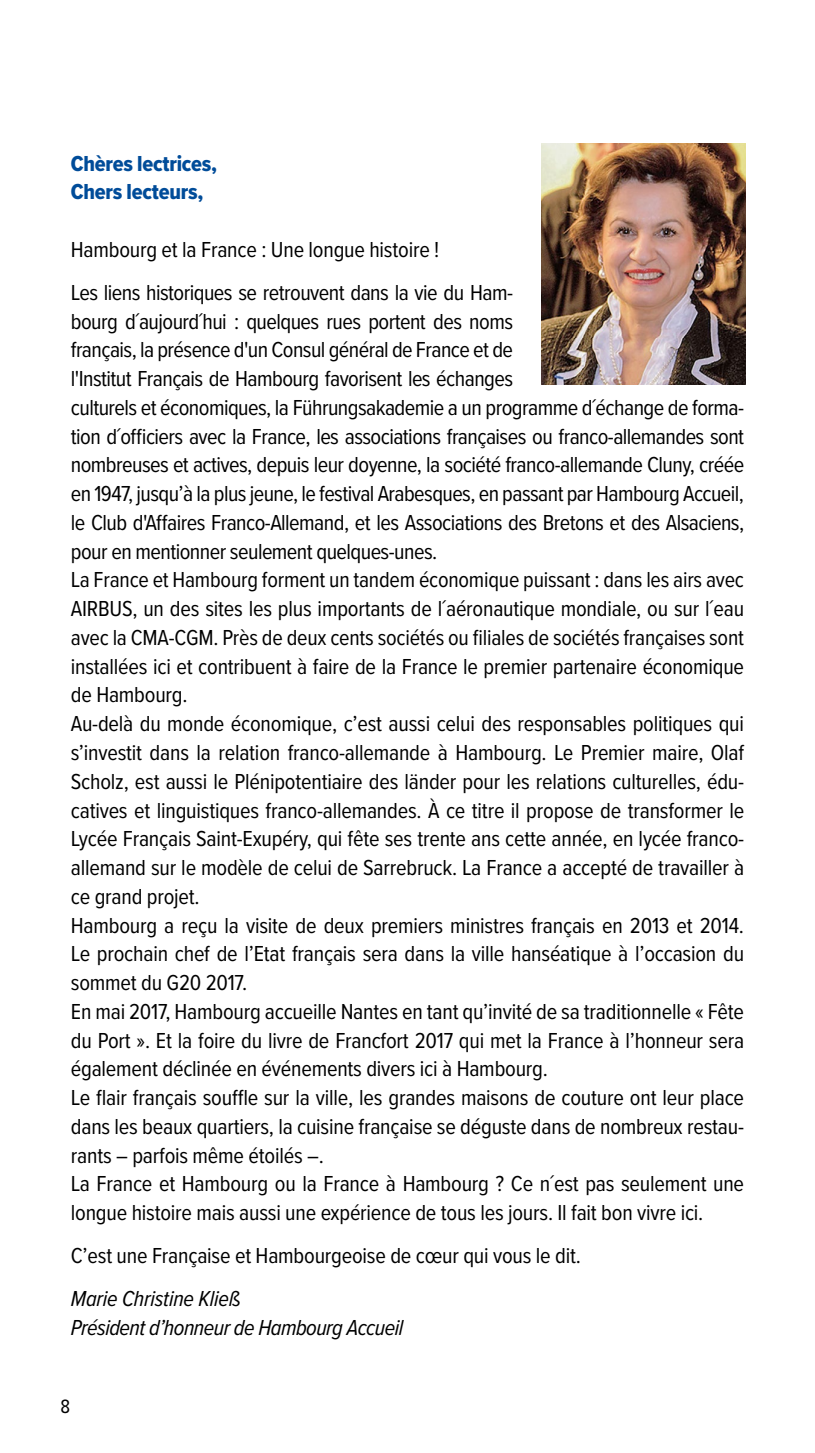
<style>
.page{position:relative;width:815px;height:1453px;background:#fff}
.page>*{position:absolute;margin:0;border:0;box-sizing:border-box;transform-origin:0 0}
.t1{font:22.5px/28.8px "Proxima Nova Cond";letter-spacing:-.01em;color:#000}
.t2{font:italic 22.5px/28.8px "Proxima Nova Cond";letter-spacing:-.025em;color:#000}
.t3{font:22.5px/28.8px "Proxima Nova Cond Extrabld";letter-spacing:-.01em;color:#004c99}
.t4{font:20px "Proxima Nova Cond";color:#000}
</style>
<div class="page">
<img style="left:541px;top:143px;width:205px;height:241px">
<p class="t3" style="left:71px;top:148px;width:148px">Chères lectrices,<br>Chers lecteurs,</p>
<p class="t1" style="left:71px;top:227px;width:444px;line-height:43.2px">Hambourg et la France : Une longue histoire !<br>Les liens historiques se retrouvent dans la vie du Ham-</p>
<p class="t1" style="left:71px;top:306px;width:675px">bourg d´aujourd´hui : quelques rues portent des noms<br>français, la présence d'un Consul général de France et de<br>l'Institut Français de Hambourg favorisent les échanges<br>culturels et économiques, la Führungsakademie a un programme d´échange de forma&shy;tion d´officiers avec la France, les associations françaises ou franco-allemandes sont nombreuses et actives, depuis leur doyenne, la société franco-allemande Cluny, créée en 1947, jusqu’à la plus jeune, le festival Arabesques, en passant par Hambourg Accueil, le Club d'Affaires Franco-Allemand, et les Associations des Bretons et des Alsaciens, pour en mentionner seulement quelques-unes.<br>La France et Hambourg forment un tandem économique puissant : dans les airs avec AIRBUS, un des sites les plus importants de l´aéronautique mondiale, ou sur l´eau avec la CMA-CGM. Près de deux cents sociétés ou filiales de sociétés françaises sont installées ici et contribuent à faire de la France le premier partenaire économique de Hambourg.<br>Au-delà du monde économique, c’est aussi celui des responsables politiques qui s’investit dans la relation franco-allemande à Hambourg. Le Premier maire, Olaf Scholz, est aussi le Plénipotentiaire des länder pour les relations culturelles, édu&shy;catives et linguistiques franco-allemandes. À ce titre il propose de transformer le Lycée Français Saint-Exupéry, qui fête ses trente ans cette année, en lycée franco&shy;allemand sur le modèle de celui de Sarrebruck. La France a accepté de travailler à ce grand projet.<br>Hambourg a reçu la visite de deux premiers ministres français en 2013 et 2014.<br>Le prochain chef de l’Etat français sera dans la ville hanséatique à l’occasion du sommet du G20 2017.<br>En mai 2017, Hambourg accueille Nantes en tant qu’invité de sa traditionnelle « Fête du Port ». Et la foire du livre de Francfort 2017 qui met la France à l’honneur sera également déclinée en événements divers ici à Hambourg.<br>Le flair français souffle sur la ville, les grandes maisons de couture ont leur place dans les beaux quartiers, la cuisine française se déguste dans de nombreux restau&shy;rants – parfois même étoilés –.<br>La France et Hambourg ou la France à Hambourg ? Ce n´est pas seulement une longue histoire mais aussi une expérience de tous les jours. Il fait bon vivre ici.</p>
<p class="t1" style="left:71px;top:1240px;width:512px">C’est une Française et Hambourgeoise de cœur qui vous le dit.</p>
<p class="t2" style="left:71px;top:1283px;width:334px">Marie Christine Kließ<br>Président d’honneur de Hambourg Accueil</p>
<p class="t4" style="left:60px;top:1391px;width:11px">8</p>
</div>
